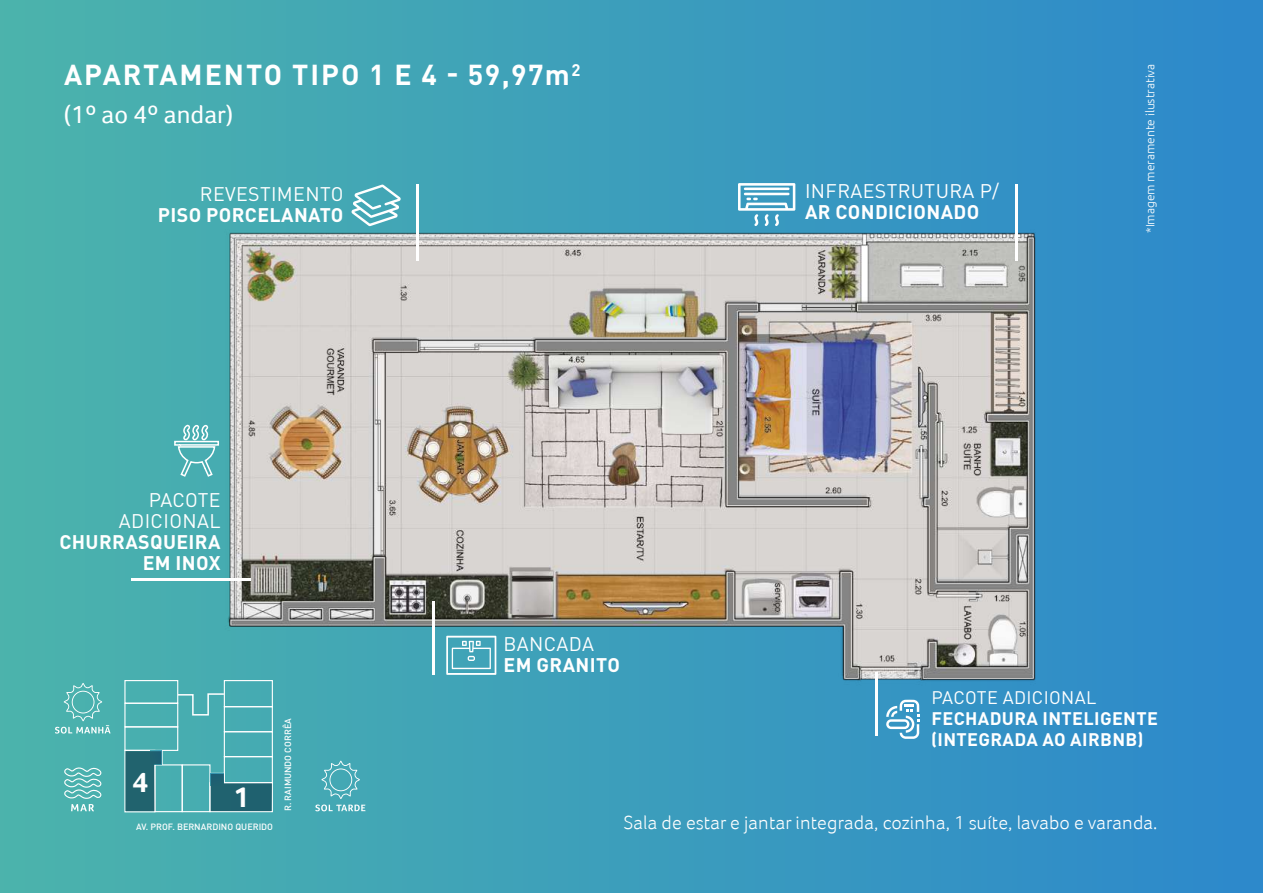
<style>
.page{position:relative;width:1263px;height:893px;background:#fff}
.page>*{position:absolute;margin:0;border:0;box-sizing:border-box;transform-origin:0 0}
.t1{font:700 29.1px "Foco";color:#fff}
.t2{font:700 28.5px "DIN Pro";letter-spacing:.07em;color:#fff}
.t3{font:25.5px "Foco";color:#fff}
.t4{font:300 19.5px "Foco";letter-spacing:.01em;color:#fff}
.t5{font:700 19.5px/21px "DIN Pro";letter-spacing:.02em;color:#fff;text-align:right}
.t6{font:19.5px/21px "DIN Pro";letter-spacing:.02em;color:#fff;text-align:right}
.t7{font:700 18px/21px "DIN Pro";letter-spacing:.02em;color:#fff}
.t8{font:18px "DIN Pro";letter-spacing:.02em;color:#fff}
.t9{font:300 12px "Ubuntu";color:#fff}
.t10{font:500 9px "DIN Pro";color:#fff}
</style>
<div class="page">
<div style="left:0;top:0;width:1263px;height:893px;background:linear-gradient(to right,#4cb3ac,#2c88cc)"></div>
<svg style="left:315px;top:761px;width:50px;height:50px"></svg>
<svg style="left:54px;top:766px;width:49px;height:73px"></svg>
<svg style="left:55px;top:683px;width:56px;height:51px"></svg>
<div style="left:154px;top:764px;width:29px;height:48px;border:1px solid #fff"></div>
<div style="left:182px;top:764px;width:28px;height:48px;border:1px solid #fff"></div>
<div style="left:209px;top:782px;width:64px;height:30px;border:1px solid #fff"></div>
<div style="left:124px;top:726px;width:54px;height:25px;border:1px solid #fff"></div>
<div style="left:124px;top:703px;width:54px;height:24px;border:1px solid #fff"></div>
<div style="left:124px;top:680px;width:54px;height:24px;border:1px solid #fff"></div>
<div style="left:224px;top:756px;width:49px;height:27px;border:1px solid #fff"></div>
<div style="left:224px;top:731px;width:49px;height:26px;border:1px solid #fff"></div>
<div style="left:224px;top:706px;width:49px;height:26px;border:1px solid #fff"></div>
<div style="left:210px;top:774px;width:14px;height:11px;background:#3690a4"></div>
<svg style="left:176px;top:693px;width:49px;height:23px"></svg>
<svg style="left:125px;top:751px;width:37px;height:60px"></svg>
<svg style="left:211px;top:774px;width:61px;height:37px"></svg>
<img style="left:207px;top:207px;width:880px;height:502px">
<hr style="left:1015px;top:185px;width:2px;height:76px;background:#fff">
<hr style="left:417px;top:185px;width:2px;height:76px;background:#fff">
<hr style="left:433px;top:601px;width:2px;height:74px;background:#fff">
<hr style="left:875px;top:672px;width:2px;height:64px;background:#fff">
<hr style="left:131px;top:578px;width:120px;height:3px;background:#fff">
<svg style="left:738px;top:183px;width:57px;height:43px"></svg>
<svg style="left:446px;top:636px;width:50px;height:39px"></svg>
<svg style="left:173px;top:423px;width:47px;height:55px"></svg>
<svg style="left:886px;top:700px;width:33px;height:39px"></svg>
<svg style="left:351px;top:185px;width:50px;height:41px"></svg>
<h2 class="t2" style="left:64px;top:51px;width:518px">APARTAMENTO TIPO 1 E 4 - 59,97m<sup>2</sup></h2>
<h3 class="t3" style="left:64px;top:99px;width:171px">(1º ao 4º andar)</h3>
<p class="t6" style="left:200px;top:182px;width:145px">REVESTIMENTO</p>
<p class="t5" style="left:158px;top:202px;width:187px">PISO PORCELANATO</p>
<p class="t6" style="left:119px;top:487px;width:103px">PACOTE<br>ADICIONAL</p>
<p class="t5" style="left:59px;top:529px;width:163px">CHURRASQUEIRA<br>EM INOX</p>
<p class="t6" style="left:504px;top:632px;width:92px">BANCADA</p>
<p class="t5" style="left:504px;top:652px;width:118px">EM GRANITO</p>
<p class="t6" style="left:805px;top:179px;width:196px">INFRAESTRUTURA P/</p>
<p class="t5" style="left:805px;top:200px;width:176px">AR CONDICIONADO</p>
<p class="t9" style="left:1143px;top:233px;width:171px;rotate:-90deg">*Imagem meramente ilustrativa</p>
<h1 class="t1" style="left:132px;top:765px;width:18px">4</h1>
<p class="t10" style="left:136px;top:819px;width:138px">AV. PROF. BERNARDINO QUERIDO</p>
<h1 class="t1" style="left:233px;top:780px;width:18px">1</h1>
<p class="t10" style="left:281px;top:811px;width:94px;rotate:-90deg">R. RAIMUNDO CORRÊA</p>
<p class="t8" style="left:931px;top:684px;width:166px">PACOTE ADICIONAL</p>
<p class="t7" style="left:931px;top:706px;width:228px">FECHADURA INTELIGENTE (INTEGRADA AO AIRBNB)</p>
<p class="t4" style="left:624px;top:812px;width:535px">Sala de estar e jantar integrada, cozinha, 1 suíte, lavabo e varanda.</p>
</div>
